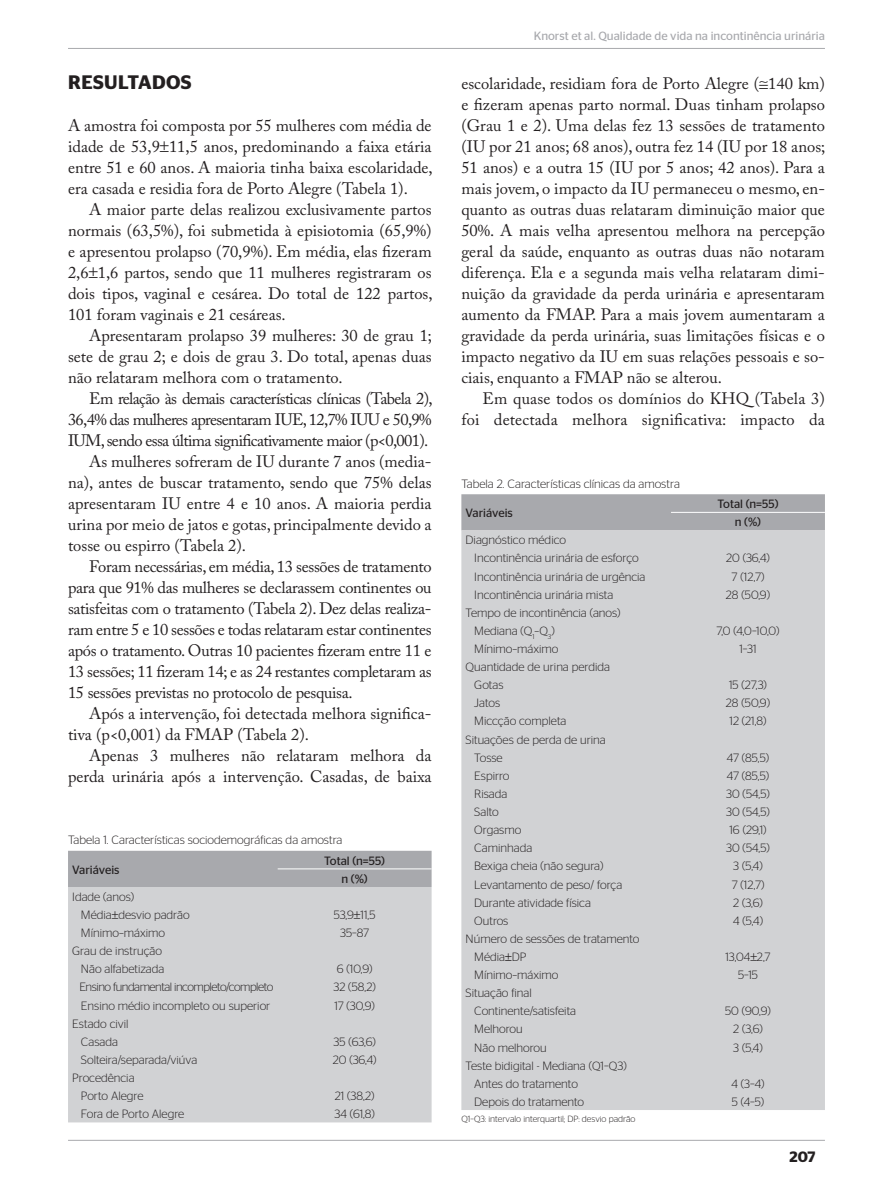
<style>
.page{position:relative;width:893px;height:1191px;background:#fff}
.page>*{position:absolute;margin:0;border:0;box-sizing:border-box;transform-origin:0 0}
.t1{font:600 19.5px "Stag Sans";letter-spacing:.02em;color:#231f20}
.t2{font:16.5px/21px "Adobe Caslon Pro";color:#231f20;text-align:justify}
.t3{font:16.5px "Adobe Caslon Pro";letter-spacing:-.02em;color:#231f20}
.t4{font:16.5px "Adobe Caslon Pro";letter-spacing:-.04em;color:#231f20}
.t5{font:600 15px "Stag Sans";color:#231f20}
.t6{font:300 12px/18.1px "Stag Sans";color:#231f20}
.t7{font:12px "Stag Sans";color:#a8a9ad}
.t8{font:12px/18.1px "Stag Sans";color:#231f20;text-align:center}
.t9{font:300 12px "Stag Sans";letter-spacing:-.04em;color:#231f20}
.t10{font:300 9px "Stag Sans";color:#231f20}
</style>
<div class="page">
<hr style="left:68px;top:1140px;width:757px;height:1px;background:#a8a9ad">
<hr style="left:68px;top:48px;width:757px;height:1px;background:#a8a9ad">
<div style="left:461px;top:494px;width:364px;height:36px;background:#a8a9ad"></div>
<svg style="left:461px;top:530px;width:364px;height:580px;background:#d2d3d5"></svg>
<hr style="left:671px;top:512px;width:154px;height:1px;background:#fff">
<div style="left:68px;top:850px;width:364px;height:37px;background:#a8a9ad"></div>
<div style="left:68px;top:887px;width:364px;height:235px;background:#d1d2d4"></div>
<hr style="left:278px;top:868px;width:154px;height:1px;background:#fff">
<svg style="left:505px;top:953px;width:7px;height:8px"></svg>
<svg style="left:750px;top:953px;width:7px;height:8px"></svg>
<svg style="left:112px;top:911px;width:6px;height:8px"></svg>
<svg style="left:354px;top:911px;width:6px;height:8px"></svg>
<p class="t1" style="left:68px;top:71px;width:125px">RESULTADOS</p>
<p class="t2" style="left:68px;top:115px;width:366px">A amostra foi composta por 55 mulheres com média de idade de 53,9 11,5 anos, predominando a faixa etária entre 51 e 60 anos. A maioria tinha baixa escolaridade, era casada e residia fora de Porto Alegre (Tabela 1).</p>
<p class="t2" style="left:68px;top:199px;width:366px;text-indent:21px">A maior parte delas realizou exclusivamente partos normais (63,5%), foi submetida à episiotomia (65,9%) e apresentou prolapso (70,9%). Em média, elas fizeram 2,6 1,6 partos, sendo que 11 mulheres registraram os dois tipos, vaginal e cesárea. Do total de 122 partos, 101 foram vaginais e 21 cesáreas.</p>
<p class="t2" style="left:68px;top:325px;width:366px;text-indent:21px">Apresentaram prolapso 39 mulheres: 30 de grau 1; sete de grau 2; e dois de grau 3. Do total, apenas duas não relataram melhora com o tratamento.</p>
<p class="t4" style="left:89px;top:389px;width:345px">Em relação às demais características clínicas (Tabela 2),</p>
<p class="t4" style="left:68px;top:410px;width:365px">36,4% das mulheres apresentaram IUE, 12,7% IUU e 50,9%</p>
<p class="t4" style="left:68px;top:431px;width:362px">IUM, sendo essa última significativamente maior (p&lt;0,001).</p>
<p class="t2" style="left:89px;top:451px;width:344px">As mulheres sofreram de IU durante 7 anos (media-</p>
<p class="t2" style="left:68px;top:472px;width:365px">na), antes de buscar tratamento, sendo que 75% delas</p>
<p class="t2" style="left:68px;top:493px;width:365px">apresentaram IU entre 4 e 10 anos. A maioria perdia</p>
<p class="t2" style="left:68px;top:514px;width:365px">urina por meio de jatos e gotas, principalmente devido a</p>
<p class="t2" style="left:68px;top:535px;width:180px">tosse ou espirro (Tabela 2).</p>
<p class="t3" style="left:89px;top:557px;width:344px">Foram necessárias, em média, 13 sessões de tratamento</p>
<p class="t3" style="left:68px;top:578px;width:365px">para que 91% das mulheres se declarassem continentes ou</p>
<p class="t3" style="left:68px;top:599px;width:365px">satisfeitas com o tratamento (Tabela 2). Dez delas realiza-</p>
<p class="t3" style="left:68px;top:620px;width:365px">ram entre 5 e 10 sessões e todas relataram estar continentes</p>
<p class="t3" style="left:68px;top:641px;width:365px">após o tratamento. Outras 10 pacientes fizeram entre 11 e</p>
<p class="t3" style="left:68px;top:662px;width:365px">13 sessões; 11 fizeram 14; e as 24 restantes completaram as</p>
<p class="t3" style="left:68px;top:683px;width:286px">15 sessões previstas no protocolo de pesquisa.</p>
<p class="t2" style="left:89px;top:703px;width:344px">Após a intervenção, foi detectada melhora significa-</p>
<p class="t2" style="left:68px;top:724px;width:243px">tiva (p&lt;0,001) da FMAP (Tabela 2).</p>
<p class="t2" style="left:89px;top:745px;width:344px">Apenas 3 mulheres não relataram melhora da</p>
<p class="t2" style="left:68px;top:766px;width:365px">perda urinária após a intervenção. Casadas, de baixa</p>
<p class="t6" style="left:68px;top:831px;width:276px">Tabela 1. Características sociodemográficas da amostra</p>
<p class="t8" style="left:72px;top:860px;width:49px">Variáveis</p>
<p class="t8" style="left:324px;top:851px;width:62px">Total (n=55) n (%)</p>
<p class="t6" style="left:81px;top:887px;width:110px;text-indent:-9px">Idade (anos)<br>Média desvio padrão</p>
<p class="t6" style="left:334px;top:905px;width:43px">53,9 11,5</p>
<p class="t6" style="left:81px;top:923px;width:86px">Mínimo–máximo</p>
<p class="t6" style="left:340px;top:923px;width:30px">35–87</p>
<p class="t6" style="left:72px;top:941px;width:94px;text-align:right">Grau de instrução<br>Não alfabetizada</p>
<p class="t6" style="left:337px;top:960px;width:37px">6 (10,9)</p>
<p class="t9" style="left:80px;top:980px;width:195px">Ensino fundamental incompleto/completo</p>
<p class="t6" style="left:334px;top:978px;width:44px">32 (58,2)</p>
<p class="t6" style="left:81px;top:996px;width:191px">Ensino médio incompleto ou superior</p>
<p class="t6" style="left:334px;top:996px;width:42px">17 (30,9)</p>
<p class="t6" style="left:72px;top:1014px;width:58px;text-align:center">Estado civil<br>Casada</p>
<p class="t6" style="left:333px;top:1032px;width:44px">35 (63,6)</p>
<p class="t6" style="left:81px;top:1050px;width:118px">Solteira/separada/viúva</p>
<p class="t6" style="left:333px;top:1050px;width:45px">20 (36,4)</p>
<p class="t6" style="left:81px;top:1068px;width:64px;text-indent:-9px">Procedência<br>Porto Alegre</p>
<p class="t6" style="left:335px;top:1086px;width:41px">21 (38,2)</p>
<p class="t6" style="left:81px;top:1104px;width:105px">Fora de Porto Alegre</p>
<p class="t6" style="left:334px;top:1104px;width:42px">34 (61,8)</p>
<p class="t7" style="left:534px;top:29px;width:293px">Knorst et al. Qualidade de vida na incontinência urinária</p>
<p class="t2" style="left:461px;top:73px;width:366px">escolaridade, residiam fora de Porto Alegre (≅140 km) e fizeram apenas parto normal. Duas tinham prolapso (Grau 1 e 2). Uma delas fez 13 sessões de tratamento (IU por 21 anos; 68 anos), outra fez 14 (IU por 18 anos; 51 anos) e a outra 15 (IU por 5 anos; 42 anos). Para a mais jovem, o impacto da IU permaneceu o mesmo, en&shy;quanto as outras duas relataram diminuição maior que 50%. A mais velha apresentou melhora na percepção geral da saúde, enquanto as outras duas não notaram diferença. Ela e a segunda mais velha relataram dimi&shy;nuição da gravidade da perda urinária e apresentaram aumento da FMAP. Para a mais jovem aumentaram a gravidade da perda urinária, suas limitações físicas e o impacto negativo da IU em suas relações pessoais e so&shy;ciais, enquanto a FMAP não se alterou.</p>
<p class="t2" style="left:461px;top:388px;width:365px;text-align:right">Em quase todos os domínios do KHQ (Tabela 3) foi detectada melhora significativa: impacto da</p>
<p class="t6" style="left:461px;top:475px;width:220px">Tabela 2. Características clínicas da amostra</p>
<p class="t8" style="left:466px;top:504px;width:49px">Variáveis</p>
<p class="t8" style="left:717px;top:495px;width:62px">Total (n=55) n (%)</p>
<p class="t6" style="left:474px;top:531px;width:166px;text-indent:-9px">Diagnóstico médico<br>Incontinência urinária de esforço</p>
<p class="t6" style="left:726px;top:549px;width:45px">20 (36,4)</p>
<p class="t6" style="left:474px;top:567px;width:173px">Incontinência urinária de urgência</p>
<p class="t6" style="left:732px;top:567px;width:34px">7 (12,7)</p>
<p class="t6" style="left:474px;top:585px;width:141px">Incontinência urinária mista</p>
<p class="t6" style="left:726px;top:585px;width:46px">28 (50,9)</p>
<p class="t6" style="left:474px;top:603px;width:148px;text-indent:-9px">Tempo de incontinência (anos)<br>Mediana (Q<sub>1</sub>–Q<sub>3</sub>)</p>
<p class="t6" style="left:716px;top:621px;width:64px">7,0 (4,0–10,0)</p>
<p class="t6" style="left:474px;top:639px;width:86px">Mínimo–máximo</p>
<p class="t6" style="left:739px;top:639px;width:19px">1–31</p>
<p class="t6" style="left:474px;top:657px;width:137px;text-indent:-9px">Quantidade de urina perdida<br>Gotas</p>
<p class="t6" style="left:729px;top:676px;width:39px">15 (27,3)</p>
<p class="t6" style="left:474px;top:694px;width:27px">Jatos</p>
<p class="t6" style="left:726px;top:694px;width:46px">28 (50,9)</p>
<p class="t6" style="left:474px;top:712px;width:94px">Miccção completa</p>
<p class="t6" style="left:729px;top:712px;width:38px">12 (21,8)</p>
<p class="t6" style="left:474px;top:730px;width:133px;text-indent:-9px">Situações de perda de urina<br>Tosse</p>
<p class="t6" style="left:727px;top:748px;width:44px">47 (85,5)</p>
<p class="t6" style="left:474px;top:766px;width:37px">Espirro</p>
<p class="t6" style="left:727px;top:766px;width:44px">47 (85,5)</p>
<p class="t6" style="left:474px;top:784px;width:35px">Risada</p>
<p class="t6" style="left:726px;top:784px;width:45px">30 (54,5)</p>
<p class="t6" style="left:474px;top:802px;width:26px">Salto</p>
<p class="t6" style="left:726px;top:802px;width:45px">30 (54,5)</p>
<p class="t6" style="left:474px;top:820px;width:49px">Orgasmo</p>
<p class="t6" style="left:729px;top:820px;width:39px">16 (29,1)</p>
<p class="t6" style="left:474px;top:839px;width:59px">Caminhada</p>
<p class="t6" style="left:726px;top:839px;width:45px">30 (54,5)</p>
<p class="t6" style="left:474px;top:857px;width:131px">Bexiga cheia (não segura)</p>
<p class="t6" style="left:733px;top:857px;width:31px">3 (5,4)</p>
<p class="t6" style="left:474px;top:875px;width:149px">Levantamento de peso/ força</p>
<p class="t6" style="left:732px;top:875px;width:34px">7 (12,7)</p>
<p class="t6" style="left:474px;top:893px;width:118px">Durante atividade física</p>
<p class="t6" style="left:733px;top:893px;width:31px">2 (3,6)</p>
<p class="t6" style="left:474px;top:911px;width:36px">Outros</p>
<p class="t6" style="left:733px;top:911px;width:31px">4 (5,4)</p>
<p class="t6" style="left:474px;top:929px;width:167px;text-indent:-9px">Número de sessões de tratamento<br>Média DP</p>
<p class="t6" style="left:725px;top:947px;width:47px">13,04 2,7</p>
<p class="t6" style="left:474px;top:965px;width:86px">Mínimo–máximo</p>
<p class="t6" style="left:738px;top:965px;width:21px">5–15</p>
<p class="t6" style="left:474px;top:983px;width:103px;text-indent:-9px">Situação final<br>Continente/satisfeita</p>
<p class="t6" style="left:725px;top:1002px;width:47px">50 (90,9)</p>
<p class="t6" style="left:474px;top:1020px;width:50px">Melhorou</p>
<p class="t6" style="left:733px;top:1020px;width:31px">2 (3,6)</p>
<p class="t6" style="left:474px;top:1038px;width:74px">Não melhorou</p>
<p class="t6" style="left:733px;top:1038px;width:31px">3 (5,4)</p>
<p class="t6" style="left:474px;top:1056px;width:154px;text-indent:-9px">Teste bidigital - Mediana (Q1–Q3)<br>Antes do tratamento</p>
<p class="t6" style="left:731px;top:1074px;width:35px">4 (3–4)</p>
<p class="t6" style="left:474px;top:1092px;width:111px">Depois do tratamento</p>
<p class="t6" style="left:732px;top:1092px;width:34px">5 (4–5)</p>
<p class="t10" style="left:461px;top:1114px;width:176px">Q1–Q3: intervalo interquartil; DP: desvio padrão</p>
<p class="t5" style="left:789px;top:1148px;width:28px">207</p>
</div>
